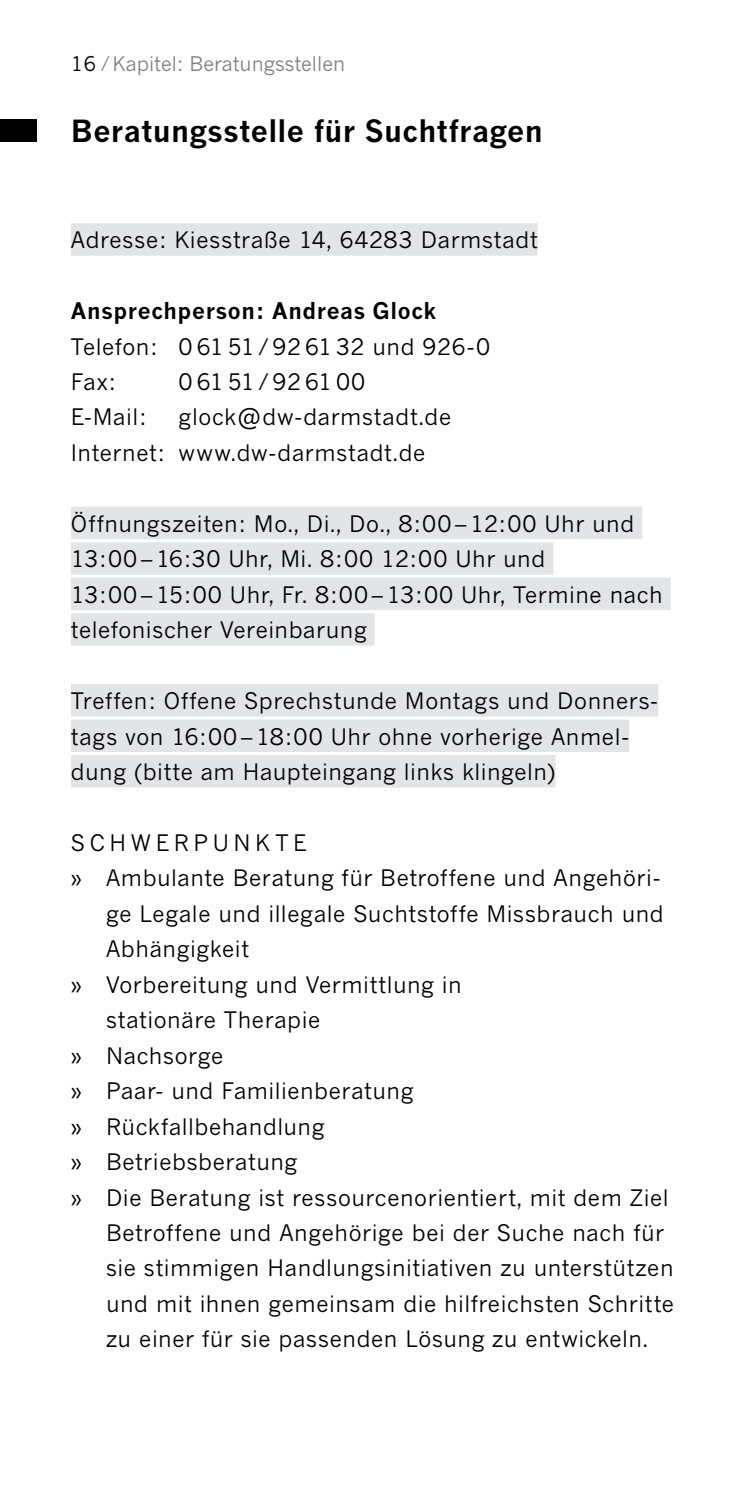
<style>
.page{position:relative;width:745px;height:1489px;background:#fff}
.page>*{position:absolute;margin:0;border:0;box-sizing:border-box;transform-origin:0 0}
.t1{font:700 30px "News Gothic CE";letter-spacing:.015em;color:#000}
.t2{font:22.5px/35.5px "News Gothic CE";letter-spacing:.025em;color:#000}
.t3{font:700 22.5px "News Gothic CE";letter-spacing:.03em;color:#000}
.t4{font:22.5px "News Gothic CE";letter-spacing:.205em;color:#000}
.t5{font:20px "News Gothic CE";color:#818084}
.s1{color:#000}
</style>
<div class="page">
<div style="left:71px;top:223px;width:466px;height:33px;background:#e3e4e6"></div>
<div style="left:71px;top:506px;width:571px;height:33px;background:#e3e4e6"></div>
<div style="left:71px;top:542px;width:482px;height:32px;background:#e3e4e6"></div>
<div style="left:71px;top:577px;width:599px;height:33px;background:#e3e4e6"></div>
<div style="left:71px;top:613px;width:303px;height:32px;background:#e3e4e6"></div>
<div style="left:71px;top:684px;width:586px;height:32px;background:#e3e4e6"></div>
<div style="left:71px;top:719px;width:557px;height:33px;background:#e3e4e6"></div>
<div style="left:71px;top:755px;width:484px;height:32px;background:#e3e4e6"></div>
<div style="left:0;top:119px;width:37px;height:23px;background:#000"></div>
<p class="t5" style="left:71px;top:51px;width:276px"><span class="s1">16</span> / Kapitel: Beratungsstellen</p>
<h1 class="t1" style="left:71px;top:111px;width:473px">Beratungsstelle für Suchtfragen</h1>
<p class="t2" style="left:71px;top:222px;width:468px">Adresse: Kiesstraße 14, 64283 Darmstadt</p>
<p class="t3" style="left:71px;top:296px;width:366px">Ansprechperson: Andreas Glock</p>
<p class="t2" style="left:71px;top:328px;width:420px">Telefon: 0 61 51 / 92 61 32 und 926-0<br>Fax:</p>
<p class="t2" style="left:178px;top:364px;width:188px">0 61 51 / 92 61 00</p>
<p class="t2" style="left:71px;top:399px;width:381px;text-indent:107px">glock@dw-darmstadt.de<br>Internet: www.dw-darmstadt.de</p>
<p class="t2" style="left:71px;top:399px;width:77px">E-Mail:</p>
<p class="t2" style="left:71px;top:505px;width:593px">Öffnungszeiten: Mo., Di., Do., 8:00 – 12:00 Uhr und 13:00 – 16:30 Uhr, Mi. 8:00µ12:00 Uhr und<br>13:00 – 15:00 Uhr, Fr. 8:00 – 13:00 Uhr, Termine nach telefonischer Vereinbarung</p>
<p class="t2" style="left:71px;top:683px;width:588px">Treffen: Offene Sprechstunde Montags und Donners&shy;tags von 16:00 – 18:00 Uhr ohne vorherige Anmel&shy;dung (bitte am Haupteingang links klingeln)</p>
<p class="t4" style="left:71px;top:829px;width:237px">SCHWERPUNKTE</p>
<p class="t2" style="left:71px;top:860px;width:590px">» Ambulante Beratung für Betroffene und Angehöri-</p>
<p class="t2" style="left:106px;top:895px;width:559px">ge Legale und illegale Suchtstoffe Missbrauch und</p>
<p class="t2" style="left:106px;top:931px;width:144px">Abhängigkeit</p>
<p class="t2" style="left:71px;top:966px;width:392px">» Vorbereitung und Vermittlung in</p>
<p class="t2" style="left:106px;top:1001px;width:216px">stationäre Therapie</p>
<p class="t2" style="left:71px;top:1037px;width:154px">» Nachsorge</p>
<p class="t2" style="left:71px;top:1072px;width:344px">» Paar- und Familienberatung</p>
<p class="t2" style="left:71px;top:1108px;width:255px">» Rückfallbehandlung</p>
<p class="t2" style="left:71px;top:1143px;width:228px">» Betriebsberatung</p>
<p class="t2" style="left:71px;top:1179px;width:599px">» Die Beratung ist ressourcenorientiert, mit dem Ziel</p>
<p class="t2" style="left:106px;top:1214px;width:559px">Betroffene und Angehörige bei der Suche nach für</p>
<p class="t2" style="left:106px;top:1250px;width:568px">sie stimmigen Handlungsinitiativen zu unterstützen</p>
<p class="t2" style="left:106px;top:1285px;width:569px">und mit ihnen gemeinsam die hilfreichsten Schritte</p>
<p class="t2" style="left:106px;top:1320px;width:543px">zu einer für sie passenden Lösung zu entwickeln.</p>
</div>
